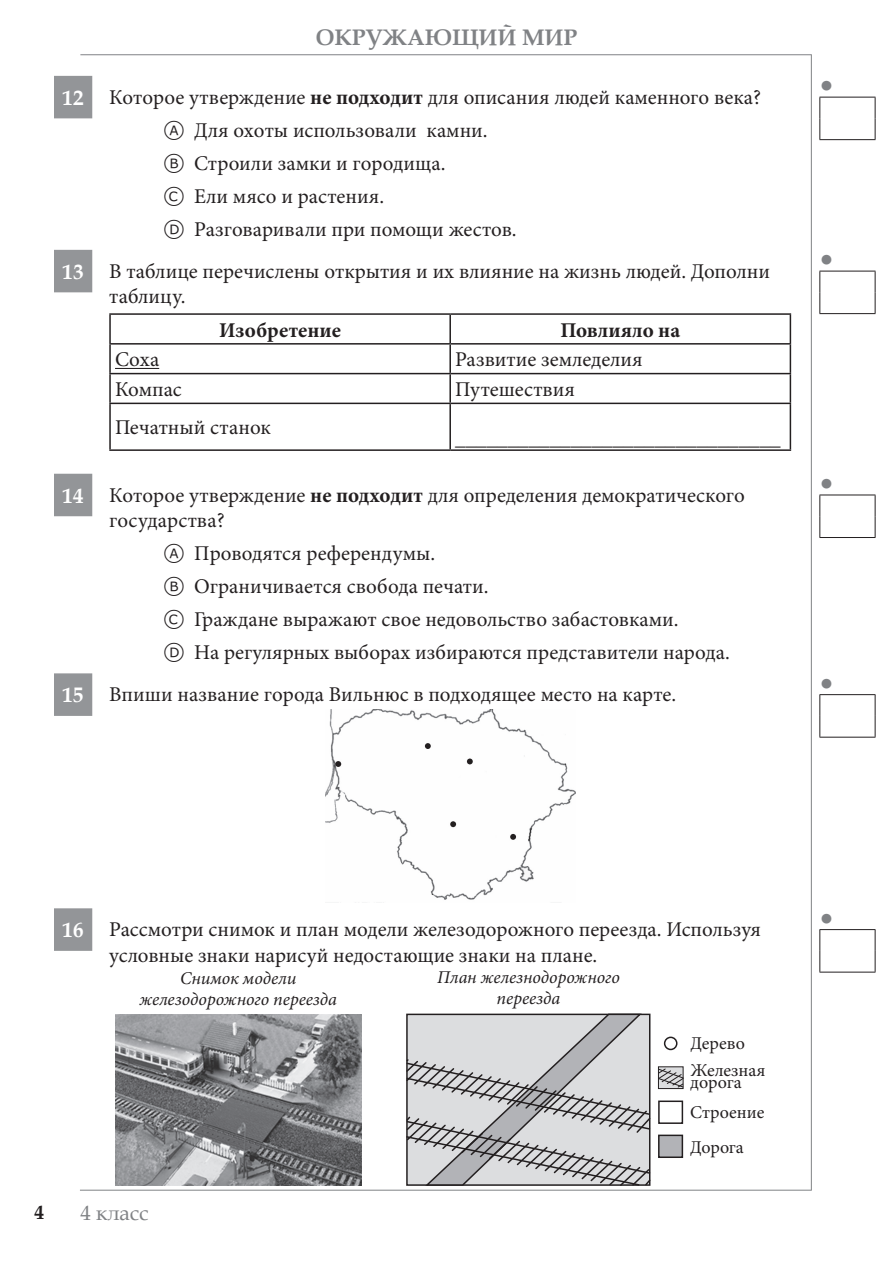
<style>
.page{position:relative;width:893px;height:1263px;background:#fff}
.page>*{position:absolute;margin:0;border:0;box-sizing:border-box;transform-origin:0 0}
.t1{font:700 22.5px "Book Antiqua";color:#808285}
.t2{font:22.5px "Arial";color:#808285}
.t3{font:21px/33px "Minion Pro";color:#231f20}
.t4{font:700 21px "Minion Pro";color:#231f20}
.t5{font:21px "Book Antiqua";color:#808285}
.t6{font:700 19.5px "Book Antiqua";color:#231f20}
.t7{font:italic 18px/21px "Minion Pro";color:#231f20;text-align:center}
.t8{font:18px/26.4px "Minion Pro";color:#231f20}
.s1{font-family:"Book Antiqua";font-weight:700;color:#fff}
.s2{font-weight:700}
.s3{font-family:"TIMSS options";font-size:24px}
</style>
<div class="page">
<hr style="left:80px;top:54px;width:731px;height:1px;background:#808285">
<hr style="left:811px;top:54px;width:1px;height:1136px;background:#808285">
<hr style="left:80px;top:1190px;width:731px;height:1px;background:#808285">
<svg style="left:54px;top:76px;width:38px;height:875px"></svg>
<hr style="left:819px;top:97px;width:56px;height:1px;background:#231f20">
<svg style="left:819px;top:97px;width:1px;height:42px"></svg>
<svg style="left:875px;top:97px;width:1px;height:42px"></svg>
<hr style="left:819px;top:139px;width:56px;height:1px;background:#231f20">
<hr style="left:819px;top:271px;width:56px;height:1px;background:#231f20">
<svg style="left:819px;top:271px;width:1px;height:42px"></svg>
<svg style="left:875px;top:271px;width:1px;height:42px"></svg>
<hr style="left:819px;top:313px;width:56px;height:1px;background:#231f20">
<hr style="left:819px;top:495px;width:56px;height:1px;background:#231f20">
<svg style="left:819px;top:495px;width:1px;height:42px"></svg>
<svg style="left:875px;top:495px;width:1px;height:42px"></svg>
<hr style="left:819px;top:537px;width:56px;height:1px;background:#231f20">
<hr style="left:819px;top:694px;width:56px;height:1px;background:#231f20">
<svg style="left:819px;top:695px;width:1px;height:42px"></svg>
<svg style="left:875px;top:695px;width:1px;height:42px"></svg>
<hr style="left:819px;top:737px;width:56px;height:1px;background:#231f20">
<hr style="left:819px;top:929px;width:56px;height:1px;background:#231f20">
<svg style="left:819px;top:930px;width:1px;height:42px"></svg>
<svg style="left:875px;top:930px;width:1px;height:42px"></svg>
<hr style="left:819px;top:972px;width:56px;height:1px;background:#231f20">
<hr style="left:109px;top:313px;width:341px;height:2px;background:#231f20">
<hr style="left:109px;top:315px;width:2px;height:28px;background:#231f20">
<hr style="left:450px;top:313px;width:341px;height:2px;background:#231f20">
<hr style="left:449px;top:315px;width:2px;height:28px;background:#231f20">
<hr style="left:109px;top:343px;width:341px;height:2px;background:#231f20">
<hr style="left:109px;top:345px;width:2px;height:28px;background:#231f20">
<hr style="left:450px;top:343px;width:341px;height:2px;background:#231f20">
<hr style="left:449px;top:345px;width:2px;height:28px;background:#231f20">
<hr style="left:109px;top:373px;width:341px;height:1px;background:#231f20">
<hr style="left:109px;top:374px;width:2px;height:29px;background:#231f20">
<hr style="left:450px;top:373px;width:341px;height:1px;background:#231f20">
<hr style="left:449px;top:374px;width:2px;height:29px;background:#231f20">
<svg style="left:790px;top:315px;width:1px;height:88px"></svg>
<hr style="left:109px;top:403px;width:341px;height:1px;background:#231f20">
<hr style="left:109px;top:404px;width:2px;height:45px;background:#231f20">
<hr style="left:450px;top:403px;width:341px;height:1px;background:#231f20">
<hr style="left:449px;top:404px;width:2px;height:45px;background:#231f20">
<hr style="left:790px;top:404px;width:1px;height:45px;background:#231f20">
<hr style="left:109px;top:449px;width:341px;height:2px;background:#231f20">
<hr style="left:450px;top:449px;width:341px;height:2px;background:#231f20">
<hr style="left:115px;top:368px;width:44px;height:1px;background:#231f20">
<img style="left:326px;top:710px;width:250px;height:190px">
<img style="left:115px;top:1015px;width:246px;height:171px">
<svg style="left:406px;top:1013px;width:278px;height:173px;background:#c3c4c5"></svg>
<p class="t1" style="left:316px;top:22px;width:263px">Окружающий мир</p>
<p class="t3" style="left:165px;top:81px;width:598px;text-indent:-102px"><span class="s1">12</span> Которое утверждение <span class="s2">не подходит</span> для описания людей каменного века?<br><span class="s3">A</span> Для охоты использовали камни.<br><span class="s3">B</span> Строили замки и городища.<br><span class="s3">C</span> Ели мясо и растения.<br><span class="s3">D</span> Разговаривали при помощи жестов.</p>
<p class="t3" style="left:109px;top:259px;width:662px;line-height:25.2px;text-indent:-47px"><span class="s1">13</span> В таблице перечислены открытия и их влияние на жизнь людей. Дополни таблицу.</p>
<p class="t4" style="left:219px;top:315px;width:123px">Изобретение</p>
<p class="t4" style="left:560px;top:315px;width:121px">Повлияло на</p>
<p class="t3" style="left:115px;top:343px;width:46px">Соха</p>
<p class="t3" style="left:455px;top:343px;width:189px">Развитие земледелия</p>
<p class="t3" style="left:115px;top:373px;width:68px">Компас</p>
<p class="t3" style="left:455px;top:373px;width:121px">Путешествия</p>
<p class="t3" style="left:115px;top:411px;width:157px">Печатный станок</p>
<p class="t3" style="left:455px;top:422px;width:327px">_______________________________</p>
<p class="t3" style="left:109px;top:482px;width:637px;line-height:25.2px;text-indent:-47px"><span class="s1">14</span> Которое утверждение <span class="s2">не подходит</span> для определения демократического государства?</p>
<p class="t3" style="left:165px;top:537px;width:567px"><span class="s3">A</span> Проводятся референдумы.<br><span class="s3">B</span> Ограничивается свобода печати.<br><span class="s3">C</span> Граждане выражают свое недовольство забастовками.<br><span class="s3">D</span> На регулярных выборах избираются представители народа.</p>
<p class="t3" style="left:63px;top:678px;width:615px"><span class="s1">15</span> Впиши название города Вильнюс в подходящее место на карте.</p>
<p class="t2" style="left:820px;top:70px;width:15px">●</p>
<p class="t2" style="left:820px;top:244px;width:15px">●</p>
<p class="t2" style="left:820px;top:467px;width:15px">●</p>
<p class="t2" style="left:820px;top:667px;width:15px">●</p>
<p class="t3" style="left:109px;top:917px;width:653px;line-height:25.2px;text-indent:-47px"><span class="s1">16</span> Рассмотри снимок и план модели железодорожного переезда. Используя условные знаки нарисуй недостающие знаки на плане.</p>
<p class="t7" style="left:139px;top:968px;width:199px">Снимок модели железодорожного переезда</p>
<p class="t7" style="left:437px;top:967px;width:184px">План железнодорожного переезда</p>
<p class="t8" style="left:690px;top:1030px;width:77px">дерево железная</p>
<p class="t8" style="left:690px;top:1067px;width:76px;line-height:30.5px">дорога строение</p>
<p class="t8" style="left:690px;top:1134px;width:55px">дорога</p>
<p class="t6" style="left:35px;top:1199px;width:11px">4</p>
<p class="t5" style="left:81px;top:1198px;width:70px">4 класс</p>
<p class="t2" style="left:820px;top:902px;width:15px">●</p>
</div>
